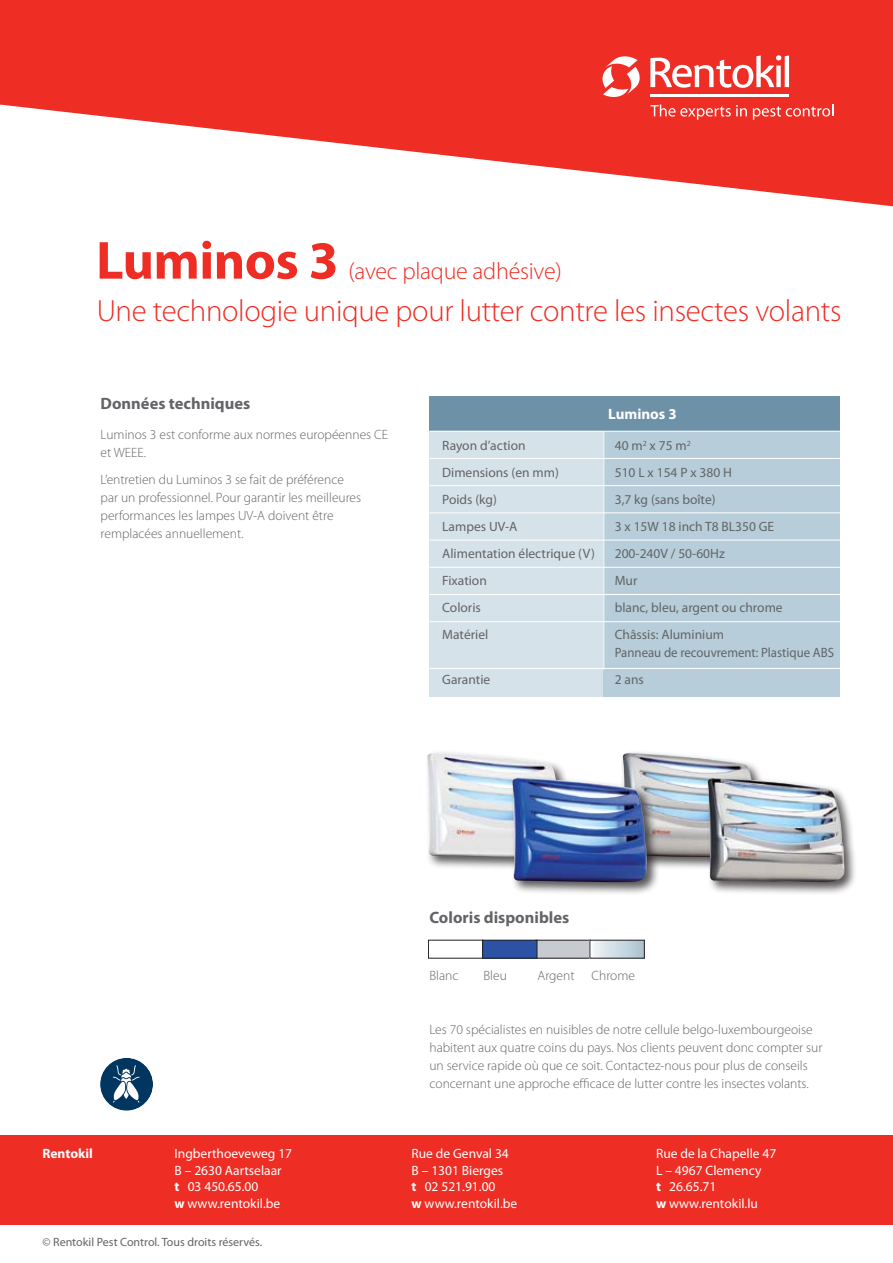
<style>
.page{position:relative;width:893px;height:1263px;background:#fff}
.page>*{position:absolute;margin:0;border:0;box-sizing:border-box;transform-origin:0 0}
.t1{font:700 54px "Myriad Pro";letter-spacing:-.01em;color:#ee2d24}
.t2{font:300 30.75px "Myriad Pro";letter-spacing:-.01em;color:#ee2d24}
.t3{font:300 24px "Myriad Pro";letter-spacing:-.01em;color:#ee2d24}
.t4{font:700 16.5px "Myriad Pro";color:#636467}
.t5{font:700 15px "Myriad Pro";color:#fff}
.t6{font:300 13.5px/18px "Myriad Pro";color:#636467}
.t7{font:13.5px/18px "Myriad Pro";color:#636467}
.t8{font:13.5px "Myriad Pro";color:#fff}
.t9{font:700 13.5px "Myriad Pro";color:#fff}
.t10{font:12px "Myriad Pro";color:#636467}
.s1{font-weight:700}
</style>
<div class="page">
<svg style="left:0;top:0;width:893px;height:206px;fill:#ee2d24"></svg>
<svg style="left:650px;top:55px;width:139px;height:33px"></svg>
<hr style="left:650px;top:94px;width:139px;height:3px;background:#fff">
<svg style="left:602px;top:55px;width:39px;height:43px"></svg>
<svg style="left:650px;top:105px;width:97px;height:15px"></svg>
<svg style="left:753px;top:105px;width:80px;height:15px"></svg>
<div style="left:620px;top:749px;width:150px;height:121px;background:#231f20;opacity:.75"></div>
<img style="left:622px;top:752px;width:135px;height:106px">
<div style="left:705px;top:774px;width:152px;height:121px;background:#231f20;opacity:.75"></div>
<img style="left:707px;top:777px;width:138px;height:105px">
<svg style="left:100px;top:1058px;width:53px;height:53px"></svg>
<div style="left:429px;top:397px;width:411px;height:34px;background:#6d92a7"></div>
<div style="left:429px;top:431px;width:175px;height:265px;background:#d6e2e9"></div>
<div style="left:604px;top:431px;width:236px;height:265px;background:#b7cdd9"></div>
<hr style="left:429px;top:431px;width:411px;height:1px;background:#fff">
<hr style="left:429px;top:458px;width:411px;height:1px;background:#fff">
<hr style="left:429px;top:485px;width:411px;height:1px;background:#fff">
<hr style="left:429px;top:512px;width:411px;height:1px;background:#fff">
<hr style="left:429px;top:540px;width:411px;height:1px;background:#fff">
<hr style="left:429px;top:567px;width:411px;height:1px;background:#fff">
<hr style="left:429px;top:594px;width:411px;height:1px;background:#fff">
<hr style="left:429px;top:621px;width:411px;height:1px;background:#fff">
<hr style="left:429px;top:668px;width:411px;height:1px;background:#fff">
<hr style="left:603px;top:431px;width:1px;height:239px;background:#fff">
<div style="left:0;top:1135px;width:893px;height:90px;background:#ee2d24"></div>
<div style="left:536px;top:940px;width:54px;height:18px;background:#c7cbcf"></div>
<div style="left:535px;top:940px;width:56px;height:18px;border:1px solid #231f20"></div>
<div style="left:483px;top:940px;width:54px;height:18px;background:#2b52a4"></div>
<div style="left:482px;top:940px;width:55px;height:18px;border:1px solid #231f20"></div>
<div style="left:590px;top:940px;width:54px;height:18px;background:linear-gradient(to right,#f4f8fa,#acc3d0)"></div>
<div style="left:424px;top:749px;width:150px;height:121px;background:#231f20;opacity:.75"></div>
<img style="left:427px;top:752px;width:135px;height:106px">
<div style="left:509px;top:774px;width:150px;height:121px;background:#231f20;opacity:.75"></div>
<img style="left:512px;top:777px;width:135px;height:105px">
<h1 class="t1" style="left:96px;top:225px;width:244px">Luminos 3</h1>
<h3 class="t3" style="left:348px;top:257px;width:215px">(avec plaque adhésive)</h3>
<h2 class="t2" style="left:97px;top:294px;width:746px">Une technologie unique pour lutter contre les insectes volants</h2>
<p class="t4" style="left:101px;top:393px;width:151px">Données techniques</p>
<p class="t6" style="left:101px;top:426px;width:289px">Luminos 3 est conforme aux normes européennes CE et WEEE.</p>
<p class="t6" style="left:101px;top:471px;width:262px">L’entretien du Luminos 3 se fait de préférence par un professionnel. Pour garantir les meilleures performances les lampes UV-A doivent être remplacées annuellement.</p>
<p class="t5" style="left:608px;top:405px;width:70px">Luminos 3</p>
<p class="t7" style="left:442px;top:436px;width:85px">Rayon d’action</p>
<p class="t7" style="left:615px;top:436px;width:77px">40 m<sup>2</sup> x 75 m<sup>2</sup></p>
<p class="t7" style="left:442px;top:463px;width:118px">Dimensions (en mm)</p>
<p class="t7" style="left:615px;top:463px;width:119px">510 L x 154 P x 380 H</p>
<p class="t7" style="left:442px;top:490px;width:56px">Poids (kg)</p>
<p class="t7" style="left:615px;top:490px;width:102px">3,7 kg (sans boîte)</p>
<p class="t7" style="left:442px;top:517px;width:77px">Lampes UV-A</p>
<p class="t7" style="left:615px;top:517px;width:161px">3 x 15W 18 inch T8 BL350 GE</p>
<p class="t7" style="left:442px;top:544px;width:154px">Alimentation électrique (V)</p>
<p class="t7" style="left:615px;top:544px;width:112px">200-240V / 50-60Hz</p>
<p class="t7" style="left:442px;top:571px;width:46px">Fixation</p>
<p class="t7" style="left:615px;top:571px;width:24px">Mur</p>
<p class="t7" style="left:442px;top:598px;width:40px">Coloris</p>
<p class="t7" style="left:615px;top:598px;width:169px">blanc, bleu, argent ou chrome</p>
<p class="t7" style="left:442px;top:625px;width:48px">Matériel</p>
<p class="t7" style="left:615px;top:625px;width:221px">Châssis: Aluminium<br>Panneau de recouvrement: Plastique ABS</p>
<p class="t7" style="left:442px;top:670px;width:50px">Garantie</p>
<p class="t7" style="left:615px;top:670px;width:31px">2 ans</p>
<p class="t4" style="left:429px;top:907px;width:141px">Coloris disponibles</p>
<p class="t6" style="left:429px;top:967px;width:31px">Blanc</p>
<p class="t6" style="left:483px;top:967px;width:25px">Bleu</p>
<p class="t6" style="left:537px;top:967px;width:39px">Argent</p>
<p class="t6" style="left:591px;top:967px;width:45px">Chrome</p>
<p class="t6" style="left:429px;top:1021px;width:394px">Les 70 spécialistes en nuisibles de notre cellule belgo-luxembourgeoise habitent aux quatre coins du pays. Nos clients peuvent donc compter sur un service rapide où que ce soit. Contactez-nous pour plus de conseils concernant une approche efficace de lutter contre les insectes volants.</p>
<p class="t9" style="left:43px;top:1145px;width:52px">Rentokil</p>
<p class="t8" style="left:175px;top:1145px;width:119px">Ingberthoeveweg 17</p>
<p class="t8" style="left:412px;top:1145px;width:99px">Rue de Genval 34</p>
<p class="t8" style="left:656px;top:1145px;width:122px">Rue de la Chapelle 47</p>
<p class="t8" style="left:175px;top:1162px;width:109px">B – 2630 Aartselaar</p>
<p class="t8" style="left:412px;top:1162px;width:93px">B – 1301 Bierges</p>
<p class="t8" style="left:656px;top:1162px;width:107px">L – 4967 Clemency</p>
<p class="t8" style="left:175px;top:1178px;width:85px"><span class="s1">t</span> 03 450.65.00</p>
<p class="t8" style="left:412px;top:1178px;width:85px"><span class="s1">t</span> 02 521.91.00</p>
<p class="t8" style="left:656px;top:1178px;width:62px"><span class="s1">t</span> 26.65.71</p>
<p class="t8" style="left:175px;top:1195px;width:107px"><span class="s1">w</span> www.rentokil.be</p>
<p class="t8" style="left:412px;top:1195px;width:107px"><span class="s1">w</span> www.rentokil.be</p>
<p class="t8" style="left:656px;top:1195px;width:103px"><span class="s1">w</span> www.rentokil.lu</p>
<p class="t10" style="left:43px;top:1235px;width:221px">© Rentokil Pest Control. Tous droits réservés.</p>
</div>
